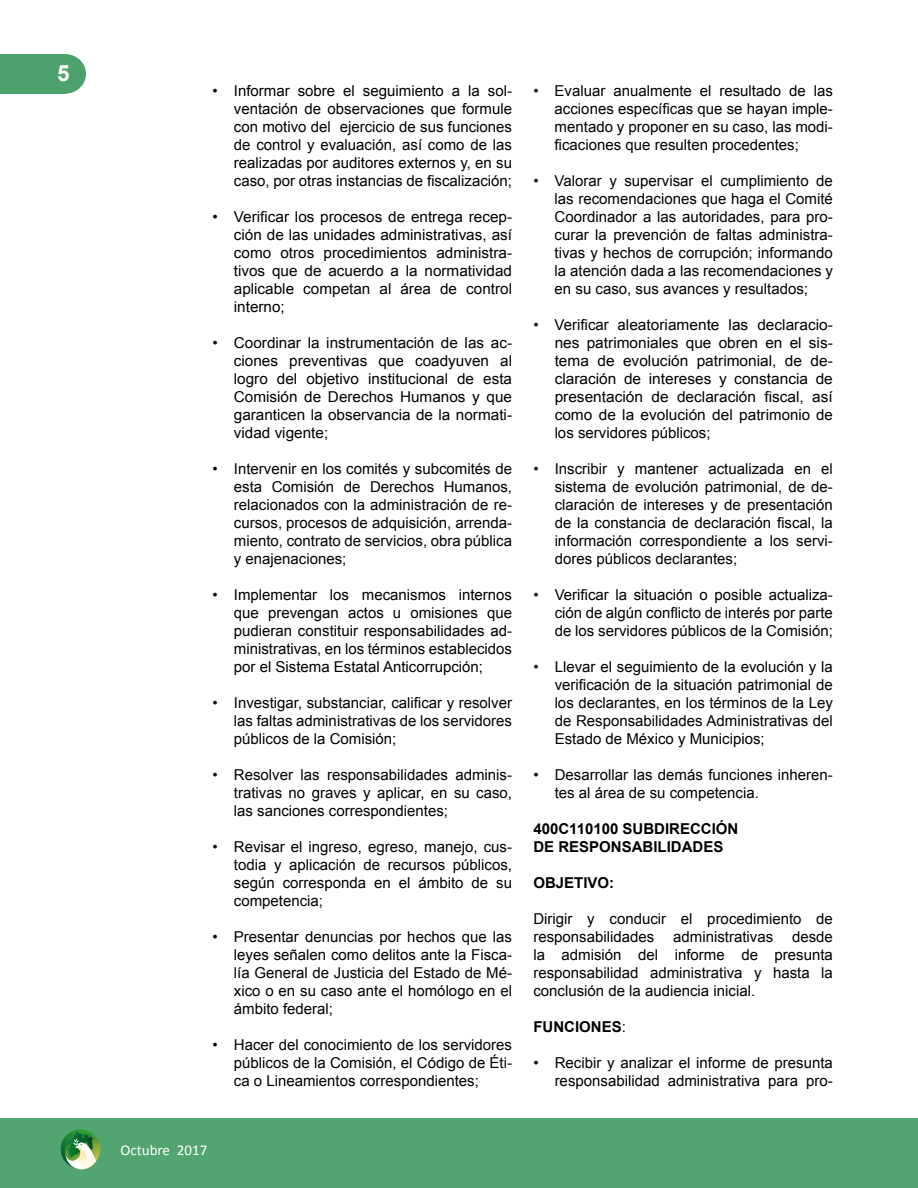
<style>
.page{position:relative;width:918px;height:1188px;background:#fff}
.page>*{position:absolute;margin:0;border:0;box-sizing:border-box;transform-origin:0 0}
.t1{font:700 22.5px "Arial";color:#fff}
.t2{font:15px/18px "Arial";color:#000;text-align:justify}
.t3{font:700 15px/18px "Arial";color:#000}
.t4{font:15px "Calibri";color:#fff}
.s1{font-weight:400}
</style>
<div class="page">
<div style="left:0;top:1118px;width:918px;height:70px;background:#52a470"></div>
<div style="left:0;top:54px;width:65px;height:40px;background:#4da16c"></div>
<div style="left:45px;top:54px;width:41px;height:40px;background:#4da16c;border-radius:50%"></div>
<svg style="left:61px;top:1129px;width:38px;height:41px"></svg>
<h1 class="t1" style="left:57px;top:58px;width:14px">5</h1>
<p class="t2" style="left:234px;top:82px;width:280px;text-indent:-21px">• Informar sobre el seguimiento a la sol&shy;ventación de observaciones que formule con motivo del ejercicio de sus funciones de control y evaluación, así como de las realizadas por auditores externos y, en su caso, por otras instancias de fiscalización;</p>
<p class="t2" style="left:234px;top:208px;width:280px;text-indent:-21px">• Verificar los procesos de entrega recep&shy;ción de las unidades administrativas, así como otros procedimientos administra&shy;tivos que de acuerdo a la normatividad aplicable competan al área de control interno;</p>
<p class="t2" style="left:234px;top:334px;width:280px;text-indent:-21px">• Coordinar la instrumentación de las ac&shy;ciones preventivas que coadyuven al logro del objetivo institucional de esta Comisión de Derechos Humanos y que garanticen la observancia de la normati&shy;vidad vigente;</p>
<p class="t2" style="left:234px;top:460px;width:280px;text-indent:-21px">• Intervenir en los comités y subcomités de esta Comisión de Derechos Humanos, relacionados con la administración de re&shy;cursos, procesos de adquisición, arrenda&shy;miento, contrato de servicios, obra pública y enajenaciones;</p>
<p class="t2" style="left:234px;top:586px;width:280px;text-indent:-21px">• Implementar los mecanismos internos que prevengan actos u omisiones que pudieran constituir responsabilidades ad&shy;ministrativas, en los términos establecidos por el Sistema Estatal Anticorrupción;</p>
<p class="t2" style="left:234px;top:694px;width:280px;text-indent:-21px">• Investigar, substanciar, calificar y resolver las faltas administrativas de los servidores públicos de la Comisión;</p>
<p class="t2" style="left:234px;top:766px;width:280px;text-indent:-21px">• Resolver las responsabilidades adminis&shy;trativas no graves y aplicar, en su caso, las sanciones correspondientes;</p>
<p class="t2" style="left:234px;top:838px;width:280px;text-indent:-21px">• Revisar el ingreso, egreso, manejo, cus&shy;todia y aplicación de recursos públicos, según corresponda en el ámbito de su competencia;</p>
<p class="t2" style="left:234px;top:928px;width:280px;text-indent:-21px">• Presentar denuncias por hechos que las leyes señalen como delitos ante la Fisca&shy;lía General de Justicia del Estado de Mé&shy;xico o en su caso ante el homólogo en el ámbito federal;</p>
<p class="t2" style="left:234px;top:1036px;width:280px;text-indent:-21px">• Hacer del conocimiento de los servidores públicos de la Comisión, el Código de Éti&shy;ca o Lineamientos correspondientes;</p>
<p class="t2" style="left:555px;top:82px;width:280px;text-indent:-21px">• Evaluar anualmente el resultado de las acciones específicas que se hayan imple&shy;mentado y proponer en su caso, las modi&shy;ficaciones que resulten procedentes;</p>
<p class="t2" style="left:555px;top:172px;width:280px;text-indent:-21px">• Valorar y supervisar el cumplimiento de las recomendaciones que haga el Comité Coordinador a las autoridades, para pro&shy;curar la prevención de faltas administra&shy;tivas y hechos de corrupción; informando la atención dada a las recomendaciones y en su caso, sus avances y resultados;</p>
<p class="t2" style="left:555px;top:316px;width:280px;text-indent:-21px">• Verificar aleatoriamente las declaracio&shy;nes patrimoniales que obren en el sis&shy;tema de evolución patrimonial, de de&shy;claración de intereses y constancia de presentación de declaración fiscal, así como de la evolución del patrimonio de los servidores públicos;</p>
<p class="t2" style="left:555px;top:460px;width:280px;text-indent:-21px">• Inscribir y mantener actualizada en el sistema de evolución patrimonial, de de&shy;claración de intereses y de presentación de la constancia de declaración fiscal, la información correspondiente a los servi&shy;dores públicos declarantes;</p>
<p class="t2" style="left:555px;top:586px;width:280px;text-indent:-21px">• Verificar la situación o posible actualiza&shy;ción de algún conflicto de interés por parte de los servidores públicos de la Comisión;</p>
<p class="t2" style="left:555px;top:658px;width:280px;text-indent:-21px">• Llevar el seguimiento de la evolución y la verificación de la situación patrimonial de los declarantes, en los términos de la Ley de Responsabilidades Administrativas del Estado de México y Municipios;</p>
<p class="t2" style="left:555px;top:766px;width:280px;text-indent:-21px">• Desarrollar las demás funciones inheren&shy;tes al área de su competencia.</p>
<p class="t3" style="left:533px;top:820px;width:207px">400C110100 SUBDIRECCIÓN<br>DE RESPONSABILIDADES</p>
<p class="t3" style="left:533px;top:874px;width:82px">OBJETIVO:</p>
<p class="t2" style="left:533px;top:910px;width:301px">Dirigir y conducir el procedimiento de responsabilidades</p>
<p class="t2" style="left:533px;top:928px;width:301px;text-indent:259px">desde la admisión del informe de presunta responsabilidad administrativa y hasta la conclusión de la audiencia inicial.</p>
<p class="t3" style="left:533px;top:1018px;width:94px">FUNCIONES<span class="s1">:</span></p>
<p class="t2" style="left:533px;top:1054px;width:301px;text-align:right">• Recibir y analizar el informe de presunta responsabilidad administrativa para pro-</p>
<p class="t2" style="left:673px;top:928px;width:102px">administrativas</p>
<p class="t4" style="left:121px;top:1140px;width:88px">Octubre 2017</p>
</div>
